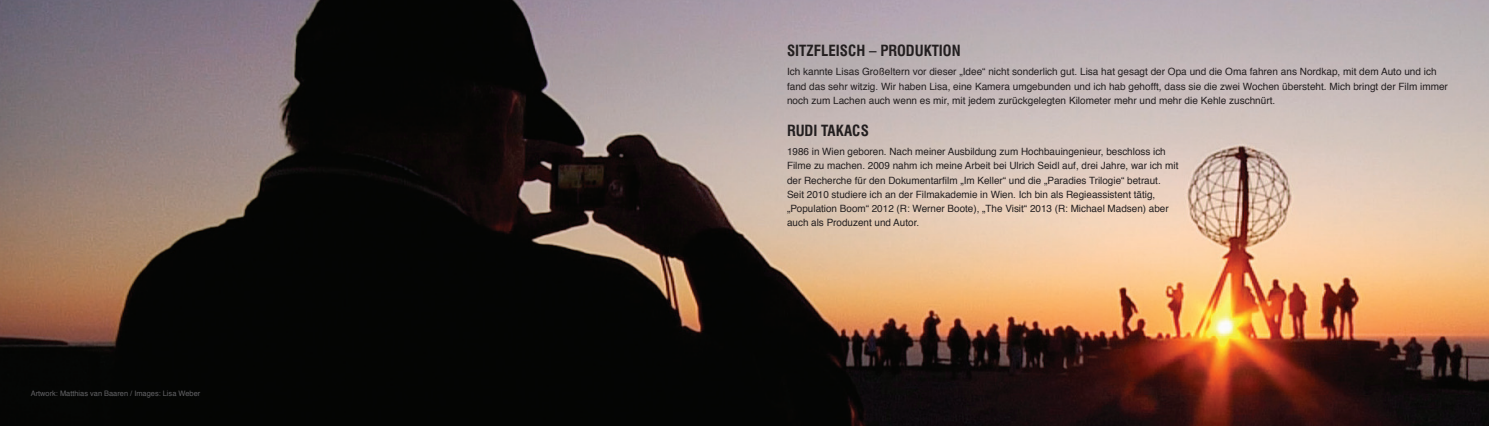
<style>
.page{position:relative;width:1489px;height:426px;background:#fff}
.page>*{position:absolute;margin:0;border:0;box-sizing:border-box;transform-origin:0 0}
.t1{font:700 condensed 15px "Swiss 721 BT";color:#231f20}
.t2{font:10px/14.1px "Helvetica";color:#231f20}
.t3{font:7.5px "Helvetica";color:#636366}
</style>
<div class="page">
<img style="left:0;top:0;width:1488px;height:425px">
<p class="t3" style="left:31px;top:387px;width:171px">Artwork: Matthias van Baaren / Images: Lisa Weber</p>
<h1 class="t1" style="left:787px;top:42px;width:175px">SITZFLEISCH – PRODUKTION</h1>
<p class="t2" style="left:787px;top:65px;width:662px">Ich kannte Lisas Großeltern vor dieser „Idee“ nicht sonderlich gut. Lisa hat gesagt der Opa und die Oma fahren ans Nordkap, mit dem Auto und ich fand das sehr witzig. Wir haben Lisa, eine Kamera umgebunden und ich hab gehofft, dass sie die zwei Wochen übersteht. Mich bringt der Film immer noch zum Lachen auch wenn es mir, mit jedem zurückgelegten Kilometer mehr und mehr die Kehle zuschnürt.</p>
<h1 class="t1" style="left:787px;top:121px;width:43px">RUD I TAKAC</h1>
<h1 class="t1" style="left:860px;top:121px;width:10px">S</h1>
<p class="t2" style="left:787px;top:145px;width:393px">1986 in Wien geboren. Nach meiner Ausbildung zum Hochbauingenieur, beschloss ich Filme zu machen. 2009 nahm ich meine Arbeit bei Ulrich Seidl auf, drei Jahre, war ich mit der Recherche für den Dokumentarfilm „Im Keller“ und die „Paradies Trilogie“ betraut.<br>Seit 2010 studiere ich an der Filmakademie in Wien. Ich bin als Regieassistent tätig, „Population Boom“ 2012 (R: Werner Boote), „The Visit“ 2013 (R: Michael Madsen) aber auch als Produzent und Autor.</p>
</div>
